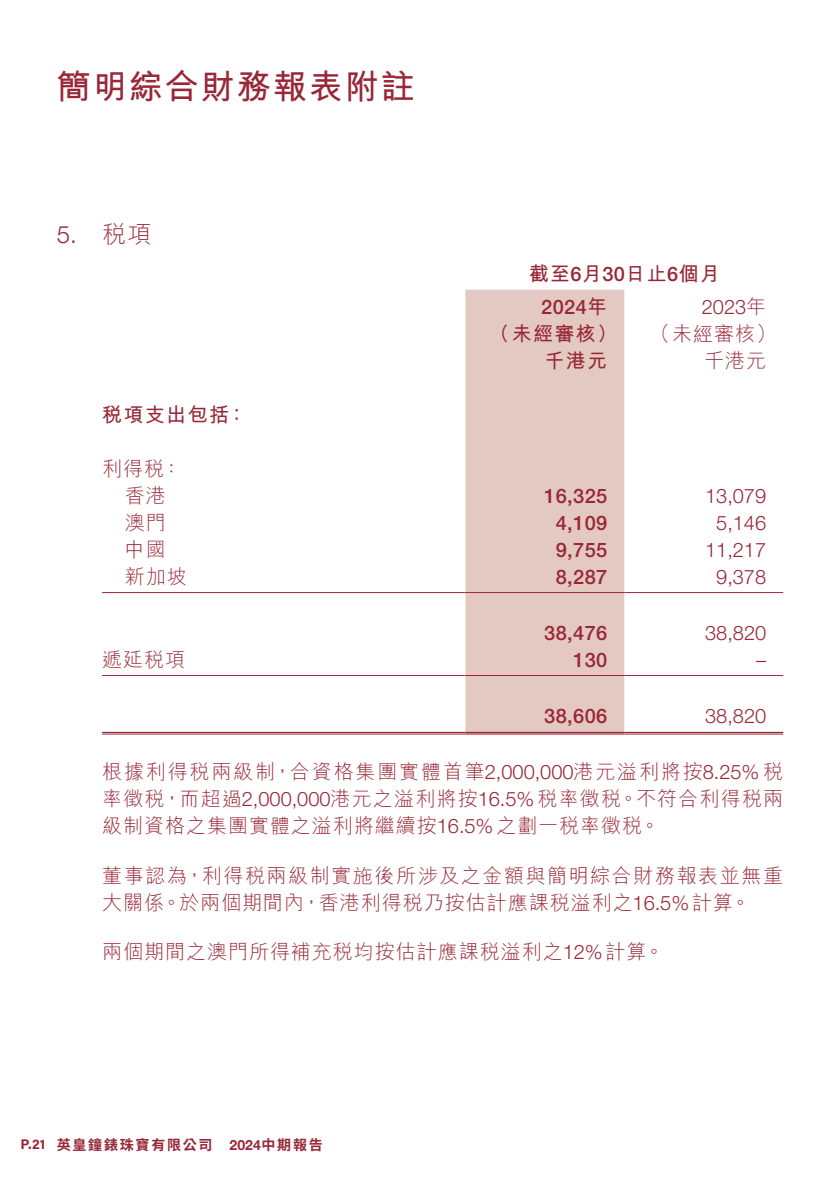
<style>
.page{position:relative;width:840px;height:1191px;background:#fff}
.page>*{position:absolute;margin:0;border:0;box-sizing:border-box;transform-origin:0 0}
.t1{font:700 34px "M Hei HK";letter-spacing:.06em;color:#982737}
.t2{font:300 24px "Helvetica Neue LT Std";color:#982737}
.t3{font:300 20px/27px "M Hei HK";letter-spacing:.05em;color:#982737;text-align:center}
.t4{font:300 20px/27px "M Hei HK";letter-spacing:.08em;color:#982737}
.t5{font:500 20px "Helvetica Neue LT Std";letter-spacing:.02em;color:#982737}
.t6{font:300 20px "Helvetica Neue LT Std";color:#982737}
.t7{font:700 20px "M Hei HK";letter-spacing:.07em;color:#982737}
.t8{font:700 14px "Source Han Sans TC";letter-spacing:.125em;color:#982737}
.s1{font-family:"M Hei HK"}
.s2{font-family:"Helvetica Neue LT Std";font-weight:500}
.s3{font-family:"M Hei HK";font-weight:700}
.s4{font-family:"Helvetica Neue LT Std"}
.s5{font-family:"Acumin Variable Concept";font-weight:400}
.s6{font-family:"Helvetica Neue"}
</style>
<div class="page">
<div style="left:465px;top:290px;width:159px;height:442px;background:#e4c9c2"></div>
<hr style="left:102px;top:592px;width:363px;height:1px;background:#982737">
<hr style="left:465px;top:592px;width:159px;height:1px;background:#982737">
<hr style="left:624px;top:592px;width:158px;height:1px;background:#982737">
<hr style="left:102px;top:675px;width:363px;height:1px;background:#982737">
<hr style="left:465px;top:675px;width:159px;height:1px;background:#982737">
<hr style="left:624px;top:675px;width:158px;height:1px;background:#982737">
<hr style="left:102px;top:732px;width:363px;height:1px;background:#982737">
<hr style="left:102px;top:733px;width:363px;height:1px;background:#982737">
<hr style="left:465px;top:732px;width:159px;height:1px;background:#982737">
<hr style="left:465px;top:733px;width:159px;height:1px;background:#982737">
<hr style="left:624px;top:732px;width:158px;height:1px;background:#982737">
<hr style="left:624px;top:733px;width:158px;height:1px;background:#982737">
<h1 class="t1" style="left:57px;top:62px;width:359px">簡明綜合財務報表附註</h1>
<p class="t2" style="left:57px;top:219px;width:96px">5. <span class="s1">稅項</span></p>
<p class="t7" style="left:102px;top:400px;width:146px">稅項支出包括：</p>
<p class="t3" style="left:102px;top:455px;width:81px">利得稅：香港</p>
<p class="t7" style="left:528px;top:260px;width:193px">截至<span class="s2">6</span>月<span class="s2">30</span>日止<span class="s2">6</span>個月</p>
<p class="t5" style="left:541px;top:295px;width:67px">2024<span class="s3">年</span></p>
<p class="t6" style="left:701px;top:295px;width:66px">2023<span class="s1">年</span></p>
<p class="t7" style="left:489px;top:319px;width:129px">（未經審核）</p>
<p class="t3" style="left:650px;top:320px;width:127px">（未經審核）</p>
<p class="t7" style="left:544px;top:346px;width:64px">千港元</p>
<p class="t3" style="left:703px;top:347px;width:63px">千港元</p>
<p class="t5" style="left:544px;top:484px;width:64px">16,325</p>
<p class="t6" style="left:704px;top:484px;width:62px">13,079</p>
<p class="t3" style="left:125px;top:509px;width:42px">澳門</p>
<p class="t5" style="left:555px;top:511px;width:53px">4,109</p>
<p class="t6" style="left:715px;top:511px;width:51px">5,146</p>
<p class="t3" style="left:125px;top:536px;width:42px">中國</p>
<p class="t5" style="left:555px;top:538px;width:53px">9,755</p>
<p class="t6" style="left:704px;top:538px;width:62px">11,217</p>
<p class="t3" style="left:125px;top:563px;width:63px">新加坡</p>
<p class="t5" style="left:555px;top:565px;width:53px">8,287</p>
<p class="t6" style="left:715px;top:565px;width:51px">9,378</p>
<p class="t5" style="left:544px;top:621px;width:64px">38,476</p>
<p class="t6" style="left:704px;top:621px;width:62px">38,820</p>
<p class="t3" style="left:102px;top:646px;width:84px">遞延稅項</p>
<p class="t5" style="left:573px;top:648px;width:36px">130</p>
<p class="t6" style="left:755px;top:648px;width:11px">–</p>
<p class="t5" style="left:544px;top:704px;width:64px">38,606</p>
<p class="t6" style="left:704px;top:704px;width:62px">38,820</p>
<p class="t3" style="left:102px;top:757px;width:682px;text-align:justify">根據利得稅兩級制，合資格集團實體首筆<span class="s4">2,000,000</span>港元溢利將按<span class="s4">8.25%</span>稅率徵稅，而超過<span class="s4">2,000,000</span>港元之溢利將按<span class="s4">16.5%</span>稅率徵稅。不符合利得稅兩級制資格之集團實體之溢利將繼續按<span class="s4">16.5%</span>之劃一稅率徵稅。</p>
<p class="t4" style="left:102px;top:861px;width:682px">董事認為，利得稅兩級制實施後所涉及之金額與簡明綜合財務報表並無重大關係。於兩個期間內，香港利得稅乃按估計應課稅溢利之<span class="s4">16.5%</span>計算。</p>
<p class="t3" style="left:102px;top:938px;width:563px">兩個期間之澳門所得補充稅均按估計應課稅溢利之<span class="s4">12%</span>計算。</p>
<p class="t8" style="left:20px;top:1136px;width:304px"><span class="s5">P.21</span> 英皇鐘錶珠寶有限公司 <span class="s6">2024</span>中期報告</p>
</div>
